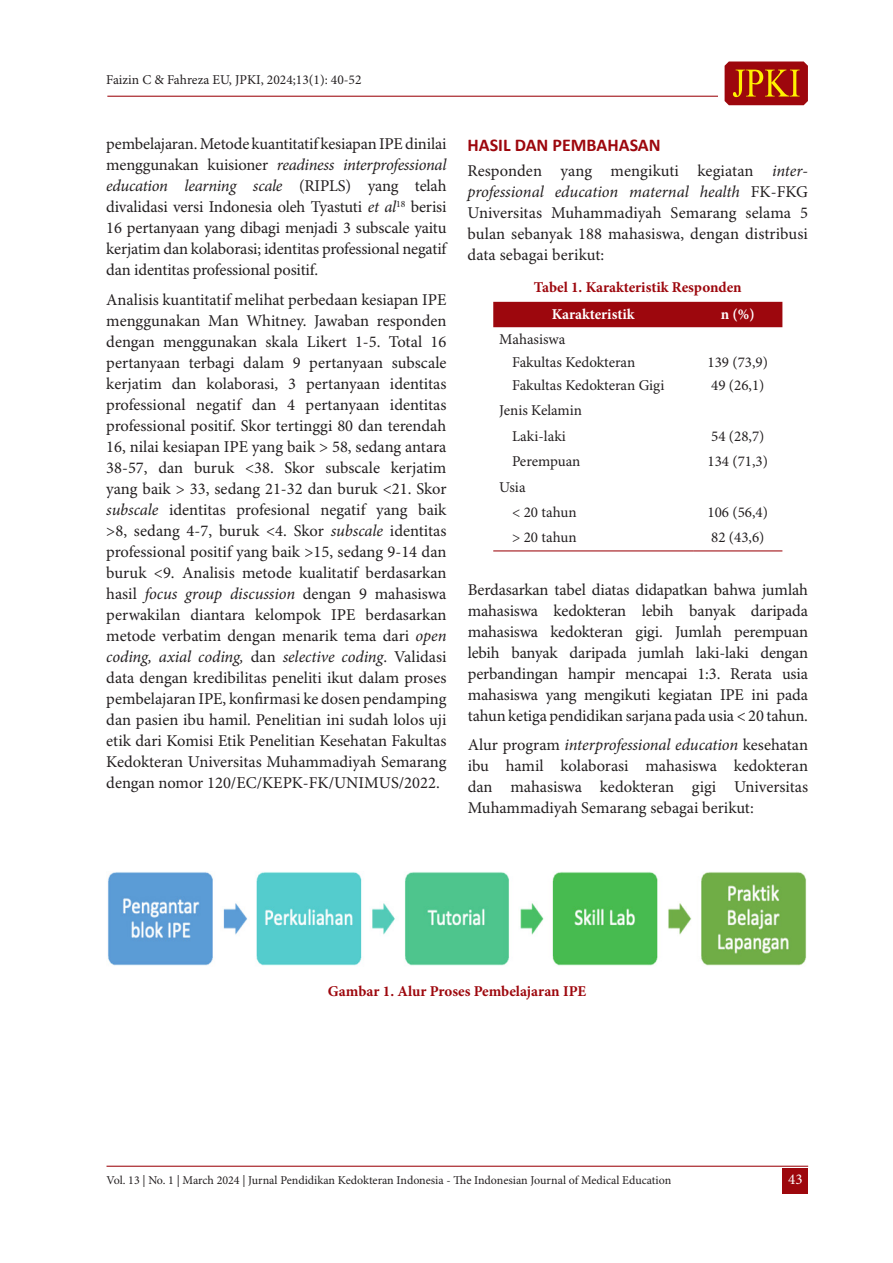
<style>
.page{position:relative;width:893px;height:1263px;background:#fff}
.page>*{position:absolute;margin:0;border:0;box-sizing:border-box;transform-origin:0 0}
.Sub_1{font:700 18px "Calibri";color:#9d070d}
.Text-1{font:16.5px/21px "Minion Pro";letter-spacing:-.005em;color:#231f20;text-align:justify}
.tabel_isi{font:15px "Minion Pro";color:#231f20}
.t1{font:700 15px "Minion Pro";letter-spacing:-.005em;color:#9d070d}
.tabel_isi-2{font:700 15px "Minion Pro";letter-spacing:-.005em;color:#fff}
.t2{font:15px "Minion Pro";color:#fff}
.t3{font:13.5px "Minion Pro";color:#231f20}
.t4{font:12px "Minion Pro";color:#231f20}
.s1{font-style:italic}
</style>
<div class="page">
<hr style="left:107px;top:1166px;width:701px;height:1px;background:#9d070d">
<div style="left:783px;top:1168px;width:25px;height:25px;background:#9d070d"></div>
<hr style="left:107px;top:96px;width:611px;height:1px;background:#9d070d">
<svg style="left:725px;top:62px;width:83px;height:43px;background:#ad2e0c"></svg>
<div style="left:493px;top:302px;width:289px;height:25px;background:#9d070d"></div>
<hr style="left:493px;top:550px;width:200px;height:1px;background:#9d070d">
<hr style="left:693px;top:550px;width:89px;height:1px;background:#9d070d">
<img style="left:108px;top:872px;width:699px;height:94px">
<p class="t3" style="left:106px;top:72px;width:257px">Faizin C &amp; Fahreza EU, JPKI, 2024;13(1): 40-52</p>
<p class="Text-1" style="left:106px;top:134px;width:342px">pembelajaran. Metode kuantitatif kesiapan IPE dinilai menggunakan kuisioner <span class="s1">readiness interprofessional education learning scale</span> (RIPLS) yang telah divalidasi versi Indonesia oleh Tyastuti <span class="s1">et al</span><sup>18</sup> berisi 16 pertanyaan yang dibagi menjadi 3 subscale yaitu kerjatim dan kolaborasi; identitas professional negatif dan identitas professional positif.</p>
<p class="Text-1" style="left:106px;top:290px;width:342px">Analisis kuantitatif melihat perbedaan kesiapan IPE menggunakan Man Whitney. Jawaban responden dengan menggunakan skala Likert 1-5. Total 16 pertanyaan terbagi dalam 9 pertanyaan subscale kerjatim dan kolaborasi, 3 pertanyaan identitas professional negatif dan 4 pertanyaan identitas professional positif. Skor tertinggi 80 dan terendah 16, nilai kesiapan IPE yang baik &gt; 58, sedang antara 38-57, dan buruk &lt;38. Skor subscale kerjatim yang baik &gt; 33, sedang 21-32 dan buruk &lt;21. Skor <span class="s1">subscale</span> identitas profesional negatif yang baik &gt;8, sedang 4-7, buruk &lt;4. Skor <span class="s1">subscale</span> identitas professional positif yang baik &gt;15, sedang 9-14 dan buruk &lt;9. Analisis metode kualitatif berdasarkan hasil <span class="s1">focus group discussion</span> dengan 9 mahasiswa perwakilan diantara kelompok IPE berdasarkan metode verbatim dengan menarik tema dari <span class="s1">open coding, axial coding,</span> dan <span class="s1">selective coding</span>. Validasi data dengan kredibilitas peneliti ikut dalam proses pembelajaran IPE, konfirmasi ke dosen pendamping dan pasien ibu hamil. Penelitian ini sudah lolos uji etik dari Komisi Etik Penelitian Kesehatan Fakultas Kedokteran Universitas Muhammadiyah Semarang dengan nomor 120/EC/KEPK-FK/UNIMUS/2022.</p>
<p class="Sub_1" style="left:467px;top:132px;width:195px">HASIL DAN PEMBAHASAN</p>
<p class="Text-1" style="left:467px;top:161px;width:342px">Responden yang mengikuti kegiatan <span class="s1">inter&shy;professional education maternal health</span> FK-FKG Universitas Muhammadiyah Semarang selama 5 bulan sebanyak 188 mahasiswa, dengan distribusi data sebagai berikut:</p>
<p class="t1" style="left:534px;top:276px;width:209px">Tabel 1. Karakteristik Responden</p>
<p class="tabel_isi-2" style="left:552px;top:303px;width:84px">Karakteristik</p>
<p class="tabel_isi-2" style="left:721px;top:303px;width:35px">n (%)</p>
<p class="tabel_isi" style="left:499px;top:330px;width:68px">Mahasiswa</p>
<p class="tabel_isi" style="left:512px;top:353px;width:125px">Fakultas Kedokteran</p>
<p class="tabel_isi" style="left:708px;top:353px;width:62px">139 (73,9)</p>
<p class="tabel_isi" style="left:512px;top:376px;width:154px">Fakultas Kedokteran Gigi</p>
<p class="tabel_isi" style="left:711px;top:376px;width:55px">49 (26,1)</p>
<p class="tabel_isi" style="left:499px;top:402px;width:84px">Jenis Kelamin</p>
<p class="tabel_isi" style="left:512px;top:427px;width:55px">Laki-laki</p>
<p class="tabel_isi" style="left:711px;top:427px;width:55px">54 (28,7)</p>
<p class="tabel_isi" style="left:512px;top:452px;width:70px">Perempuan</p>
<p class="tabel_isi" style="left:708px;top:452px;width:62px">134 (71,3)</p>
<p class="tabel_isi" style="left:499px;top:478px;width:28px">Usia</p>
<p class="tabel_isi" style="left:512px;top:503px;width:66px">&lt; 20 tahun</p>
<p class="tabel_isi" style="left:708px;top:503px;width:62px">106 (56,4)</p>
<p class="tabel_isi" style="left:512px;top:529px;width:66px">&gt; 20 tahun</p>
<p class="tabel_isi" style="left:711px;top:529px;width:55px">82 (43,6)</p>
<p class="Text-1" style="left:468px;top:579px;width:342px">Berdasarkan tabel diatas didapatkan bahwa jumlah mahasiswa kedokteran lebih banyak daripada mahasiswa kedokteran gigi. Jumlah perempuan lebih banyak daripada jumlah laki-laki dengan perbandingan hampir mencapai 1:3. Rerata usia mahasiswa yang mengikuti kegiatan IPE ini pada tahun ketiga pendidikan sarjana pada usia &lt; 20 tahun.</p>
<p class="Text-1" style="left:468px;top:735px;width:342px">Alur program <span class="s1">interprofessional education</span> kesehatan ibu hamil kolaborasi mahasiswa kedokteran dan mahasiswa kedokteran gigi Universitas Muhammadiyah Semarang sebagai berikut:</p>
<p class="t1" style="left:328px;top:980px;width:260px">Gambar 1. Alur Proses Pembelajaran IPE</p>
<p class="t4" style="left:107px;top:1172px;width:566px">Vol. 13 | No. 1 | March 2024 | Jurnal Pendidikan Kedokteran Indonesia - The Indonesian Journal of Medical Education</p>
<p class="t2" style="left:788px;top:1170px;width:16px">43</p>
</div>
